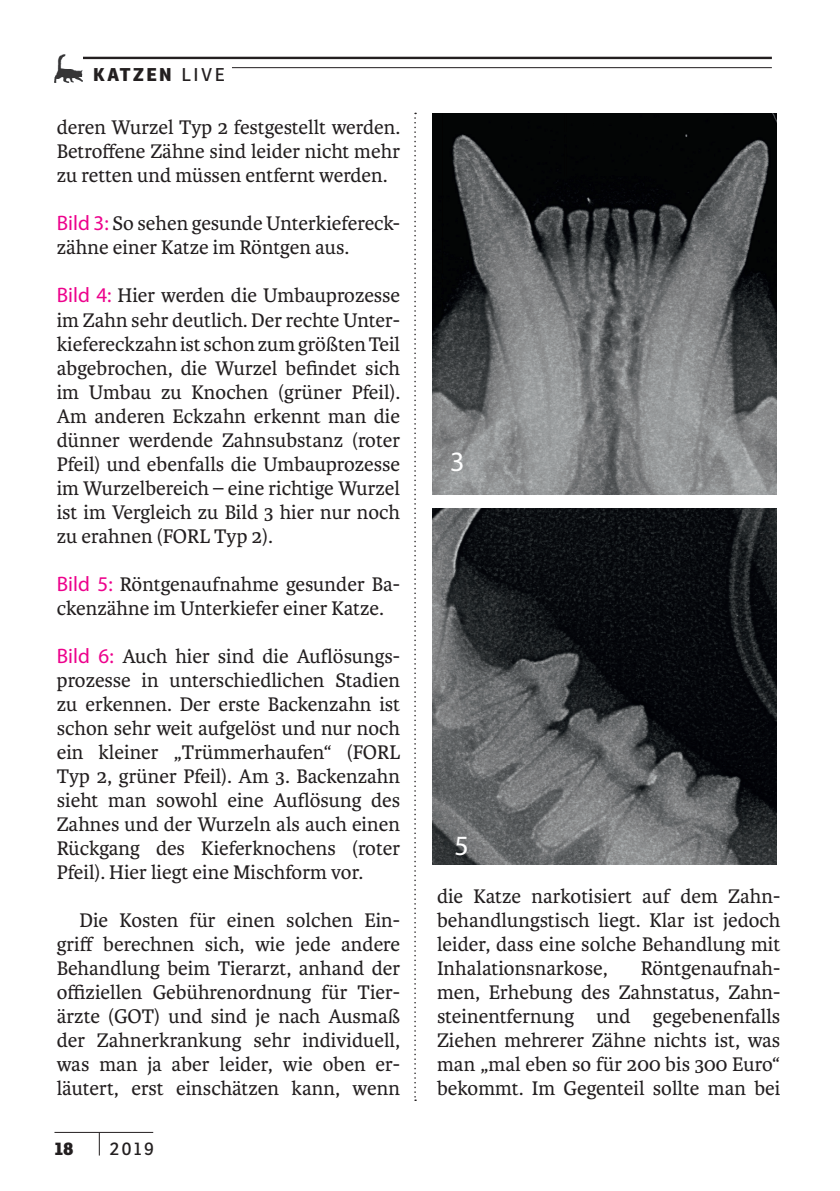
<style>
.page{position:relative;width:840px;height:1191px;background:#fff}
.page>*{position:absolute;margin:0;border:0;box-sizing:border-box;transform-origin:0 0}
.t1{font:28px "Myriad Pro";color:#fff}
.t2{font:21px/24px "Karmina";color:#231f20;text-align:justify}
.t3{font:800 18px "Ronnia";letter-spacing:.14em;color:#231f20}
.t4{font:18px "Ronnia";color:#231f20}
.s1{font-weight:400}
.s2{font-family:"Myriad Pro";color:#ed028c}
</style>
<div class="page">
<hr style="left:68px;top:57px;width:703px;height:2px;background:#231f20">
<hr style="left:232px;top:67px;width:539px;height:1px;background:#231f20">
<hr style="left:54px;top:1132px;width:99px;height:1px;background:#231f20">
<svg style="left:99px;top:1133px;width:1px;height:22px"></svg>
<svg style="left:414px;top:113px;width:2px;height:988px"></svg>
<img style="left:54px;top:54px;width:29px;height:29px">
<img style="left:432px;top:113px;width:343px;height:381px">
<img style="left:432px;top:508px;width:343px;height:357px">
<p class="t3" style="left:93px;top:63px;width:133px">KATZEN <span class="s1">LIVE</span></p>
<p class="t2" style="left:57px;top:116px;width:344px">deren Wurzel Typ 2 festgestellt werden.<br>Betroffene Zähne sind leider nicht mehr zu retten und müssen entfernt werden.</p>
<p class="t2" style="left:57px;top:212px;width:344px"><span class="s2">Bild 3:</span> So sehen gesunde Unterkiefereck&shy;zähne einer Katze im Röntgen aus.</p>
<p class="t2" style="left:57px;top:284px;width:345px"><span class="s2">Bild 4:</span> Hier werden die Umbauprozesse im Zahn sehr deutlich. Der rechte Unter&shy;kiefereckzahn ist schon zum größten Teil abgebrochen, die Wurzel befindet sich im Umbau zu Knochen (grüner Pfeil).<br>Am anderen Eckzahn erkennt man die dünner werdende Zahnsubstanz (roter Pfeil) und ebenfalls die Umbauprozesse im Wurzelbereich – eine richtige Wurzel ist im Vergleich zu Bild 3 hier nur noch zu erahnen (FORL Typ 2).</p>
<p class="t2" style="left:57px;top:572px;width:344px"><span class="s2">Bild 5:</span> Röntgenaufnahme gesunder Ba&shy;ckenzähne im Unterkiefer einer Katze.</p>
<p class="t2" style="left:57px;top:644px;width:345px"><span class="s2">Bild 6:</span> Auch hier sind die Auflösungs&shy;prozesse in unterschiedlichen Stadien zu erkennen. Der erste Backenzahn ist schon sehr weit aufgelöst und nur noch ein kleiner „Trümmerhaufen“ (FORL Typ 2, grüner Pfeil). Am 3. Backenzahn sieht man sowohl eine Auflösung des Zahnes und der Wurzeln als auch einen Rückgang des Kieferknochens (roter Pfeil). Hier liegt eine Mischform vor.</p>
<p class="t2" style="left:57px;top:908px;width:345px;text-indent:23px">Die Kosten für einen solchen Ein&shy;griff berechnen sich, wie jede andere Behandlung beim Tierarzt, anhand der offiziellen Gebührenordnung für Tier&shy;ärzte (GOT) und sind je nach Ausmaß der Zahnerkrankung sehr individuell, was man ja aber leider, wie oben er&shy;läutert, erst einschätzen kann, wenn</p>
<p class="t3" style="left:54px;top:1136px;width:21px">18</p>
<p class="t4" style="left:110px;top:1137px;width:46px">2019</p>
<h1 class="t1" style="left:450px;top:444px;width:16px">3</h1>
<h1 class="t1" style="left:454px;top:828px;width:16px">5</h1>
<p class="t2" style="left:437px;top:884px;width:345px">die Katze narkotisiert auf dem Zahn&shy;behandlungstisch liegt. Klar ist jedoch leider, dass eine solche Behandlung mit Inhalationsnarkose,</p>
<p class="t2" style="left:437px;top:956px;width:345px;text-indent:203px">Röntgenaufnah&shy;men, Erhebung des Zahnstatus, Zahn&shy;steinentfernung und gegebenenfalls Ziehen mehrerer Zähne nichts ist, was man „mal eben so für 200 bis 300 Euro“ bekommt. Im Gegenteil sollte man bei</p>
</div>
